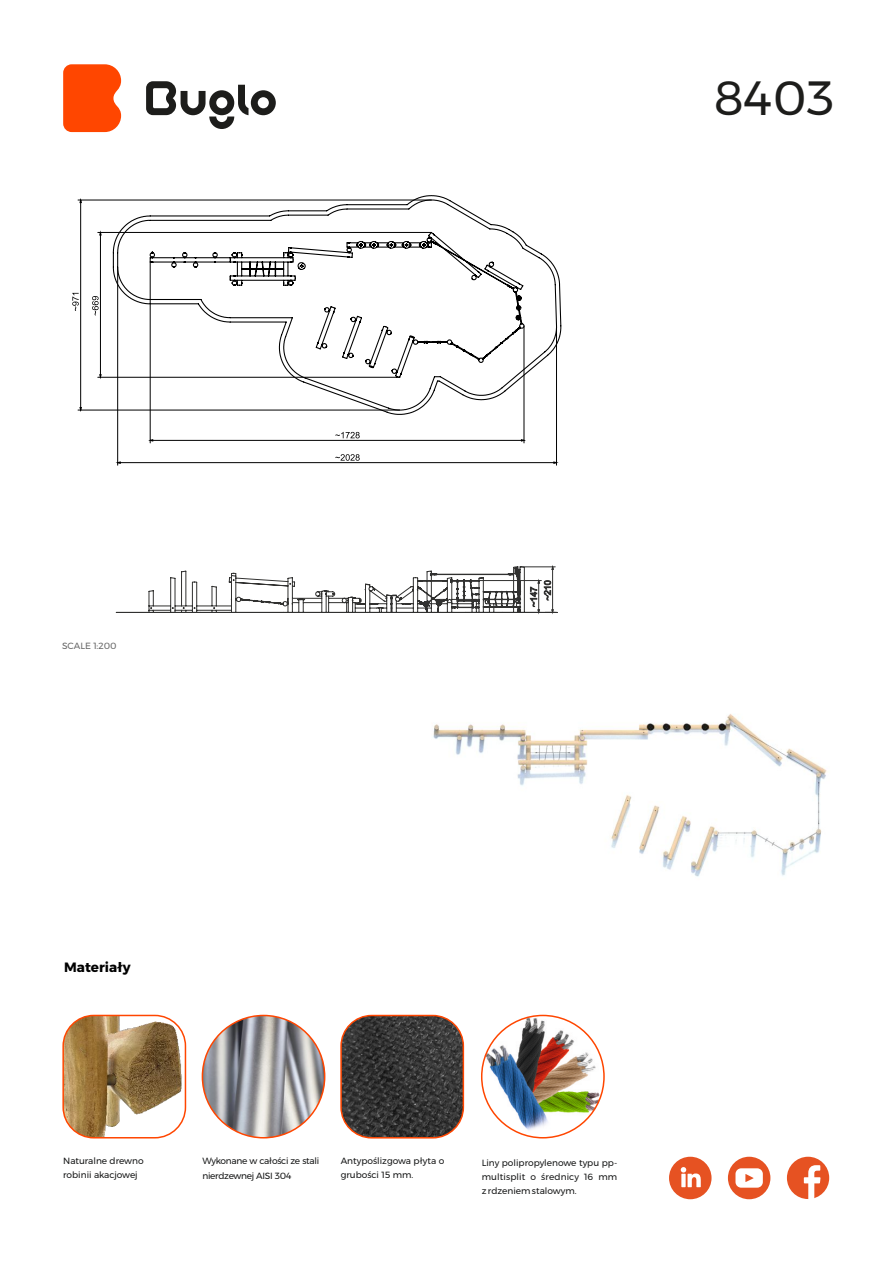
<style>
.page{position:relative;width:893px;height:1263px;background:#fff}
.page>*{position:absolute;margin:0;border:0;box-sizing:border-box;transform-origin:0 0}
.t1{font:48px "Montserrat";color:#1d1d1b}
.t2{font:700 13.5px "Montserrat";color:#000}
.t3{font:9px/14.2px "Montserrat";color:#151616}
.t4{font:9px/15px "Montserrat";letter-spacing:-.03em;color:#151616}
.t5{font:9px "Montserrat";color:#676767}
</style>
<div class="page">
<svg style="left:65px;top:1015px;width:120px;height:123px"></svg>
<div style="left:62px;top:1015px;width:124px;height:123px;border:2px solid #ff4600;border-radius:31px"></div>
<div style="left:669px;top:1157px;width:42px;height:42px;background:#e65222;border-radius:50%"></div>
<svg style="left:681px;top:1167px;width:20px;height:20px"></svg>
<div style="left:787px;top:1157px;width:42px;height:42px;background:#e65222;border-radius:50%"></div>
<svg style="left:804px;top:1165px;width:16px;height:34px"></svg>
<div style="left:728px;top:1157px;width:42px;height:42px;background:#e65222;border-radius:50%"></div>
<svg style="left:735px;top:1168px;width:28px;height:20px"></svg>
<img style="left:202px;top:1015px;width:123px;height:123px;border-radius:50%">
<div style="left:202px;top:1015px;width:123px;height:123px;border:2px solid #ff4600;border-radius:50%"></div>
<svg style="left:146px;top:81px;width:130px;height:48px"></svg>
<svg style="left:63px;top:64px;width:58px;height:68px;background:#ff5313"></svg>
<img style="left:341px;top:1015px;width:122px;height:123px;border-radius:31px">
<div style="left:340px;top:1015px;width:124px;height:123px;border:2px solid #ff4600;border-radius:31px"></div>
<img style="left:482px;top:1015px;width:122px;height:123px;border-radius:50%">
<div style="left:481px;top:1015px;width:124px;height:123px;border:2px solid #ff4600;border-radius:50%"></div>
<hr style="left:150px;top:262px;width:1px;height:181px;background:#000">
<hr style="left:524px;top:326px;width:1px;height:117px;background:#000">
<hr style="left:117px;top:267px;width:1px;height:198px;background:#000">
<hr style="left:556px;top:327px;width:1px;height:138px;background:#000">
<hr style="left:78px;top:200px;width:353px;height:1px;background:#000">
<hr style="left:78px;top:410px;width:322px;height:1px;background:#000">
<hr style="left:98px;top:232px;width:333px;height:1px;background:#000">
<hr style="left:98px;top:377px;width:299px;height:1px;background:#000">
<svg style="left:149px;top:432px;width:376px;height:10px"></svg>
<svg style="left:117px;top:454px;width:439px;height:10px"></svg>
<svg style="left:72px;top:199px;width:10px;height:212px"></svg>
<svg style="left:92px;top:231px;width:10px;height:147px"></svg>
<svg style="left:112px;top:195px;width:450px;height:220px"></svg>
<svg style="left:116px;top:566px;width:441px;height:47px"></svg>
<img style="left:433px;top:714px;width:394px;height:163px">
<h1 class="t1" style="left:713px;top:69px;width:123px">8403</h1>
<p class="t5" style="left:62px;top:640px;width:56px">SCALE 1:200</p>
<h2 class="t2" style="left:64px;top:959px;width:68px">Materiały</h2>
<p class="t3" style="left:63px;top:1153px;width:82px">Naturalne drewno robinii akacjowej</p>
<p class="t4" style="left:202px;top:1153px;width:118px">Wykonane w całości ze stali nierdzewnej AISI 304</p>
<p class="t3" style="left:341px;top:1153px;width:105px">Antypoślizgowa płyta o grubości 15 mm.</p>
<p class="t3" style="left:482px;top:1155px;width:137px;text-align:justify">Liny polipropylenowe typu pp&shy;multisplit o średnicy 16 mm z rdzeniem stalowym.</p>
</div>
